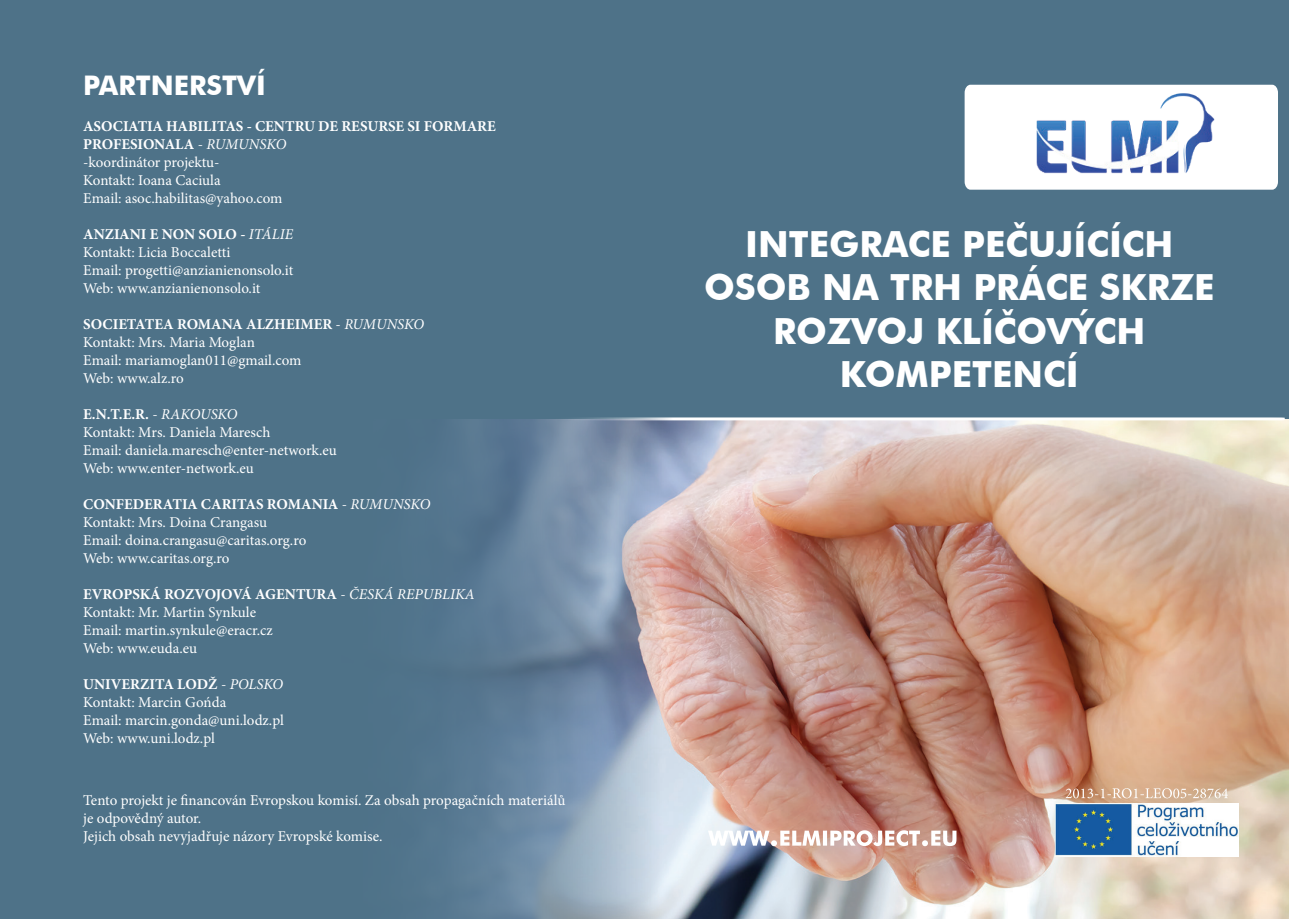
<style>
.page{position:relative;width:1289px;height:919px;background:#fff}
.page>*{position:absolute;margin:0;border:0;box-sizing:border-box;transform-origin:0 0}
.t1{font:700 36px/43.2px "Futura BT";color:#fff;text-align:center}
.t2{font:700 27px "Futura BT";color:#fff}
.t3{font:15px/18px "Minion Pro";letter-spacing:-.005em;color:#fff}
.s1{font-weight:700}
.s2{font-style:italic}
</style>
<div class="page">
<div style="left:0;top:0;width:1288px;height:918px;background:#4e7288"></div>
<div style="left:964px;top:85px;width:313px;height:105px;background:#fff"></div>
<img style="left:1031px;top:84px;width:187px;height:105px">
<img style="left:447px;top:419px;width:841px;height:499px">
<svg style="left:1065px;top:788px;width:162px;height:10px;background:#d9b79d"></svg>
<svg style="left:708px;top:830px;width:248px;height:16px;background:#e2cfcb"></svg>
<svg style="left:545px;top:417px;width:739px;height:3px;background:#d3dbe1"></svg>
<img style="left:1055px;top:803px;width:183px;height:53px">
<h2 class="t2" style="left:83px;top:69px;width:184px">PARTNERSTVÍ</h2>
<p class="t3" style="left:83px;top:117px;width:414px"><span class="s1">ASOCIATIA HABILITAS - CENTRU DE RESURSE SI FORMARE<br>PROFESIONALA</span> - <span class="s2">RUMUNSKO<br></span>-koordinátor projektu-<br>Kontakt: Ioana Caciula<br>Email: asoc.habilitas@yahoo.com</p>
<p class="t3" style="left:83px;top:225px;width:212px"><span class="s1">ANZIANI E NON SOLO -</span> <span class="s2">ITÁLIE<br></span>Kontakt: Licia Boccaletti<br>Email: progetti@anzianienonsolo.it<br>Web: www.anzianienonsolo.it</p>
<p class="t3" style="left:83px;top:315px;width:342px"><span class="s1">SOCIETATEA ROMANA ALZHEIMER</span> - <span class="s2">RUMUNSKO<br></span>Kontakt: Mrs. Maria Moglan<br>Email: mariamoglan011@gmail.com<br>Web: www.alz.ro</p>
<p class="t3" style="left:83px;top:405px;width:255px"><span class="s1">E.N.T.E.R.</span> - <span class="s2">RAKOUSKO<br></span>Kontakt: Mrs. Daniela Maresch<br>Email: daniela.maresch@enter-network.eu<br>Web: www.enter-network.eu</p>
<p class="t3" style="left:83px;top:495px;width:349px"><span class="s1">CONFEDERATIA CARITAS ROMANIA</span> - <span class="s2">RUMUNSKO </span>Kontakt: Mrs. Doina Crangasu<br>Email: doina.crangasu@caritas.org.ro<br>Web: www.caritas.org.ro</p>
<p class="t3" style="left:83px;top:585px;width:393px"><span class="s1">EVROPSKÁ ROZVOJOVÁ AGENTURA</span> - <span class="s2">ČESKÁ REPUBLIKA<br></span>Kontakt: Mr. Martin Synkule<br>Email: martin.synkule@eracr.cz<br>Web: www.euda.eu</p>
<p class="t3" style="left:83px;top:675px;width:202px"><span class="s1">UNIVERZITA LODŽ</span> - <span class="s2">POLSKO<br></span>Kontakt: Marcin Gońda<br>Email: marcin.gonda@uni.lodz.pl<br>Web: www.uni.lodz.pl</p>
<p class="t3" style="left:83px;top:790px;width:484px">Tento projekt je financován Evropskou komisí. Za obsah propagačních materiálů je odpovědný autor.<br>Jejich obsah nevyjadřuje názory Evropské komise.</p>
<h1 class="t1" style="left:704px;top:222px;width:512px">INTEGRACE PEČUJÍCÍCH<br>OSOB NA TRH PRÁCE SKRZE<br>ROZVOJ KLÍČOVÝCH<br>KOMPETENCÍ</h1>
</div>
